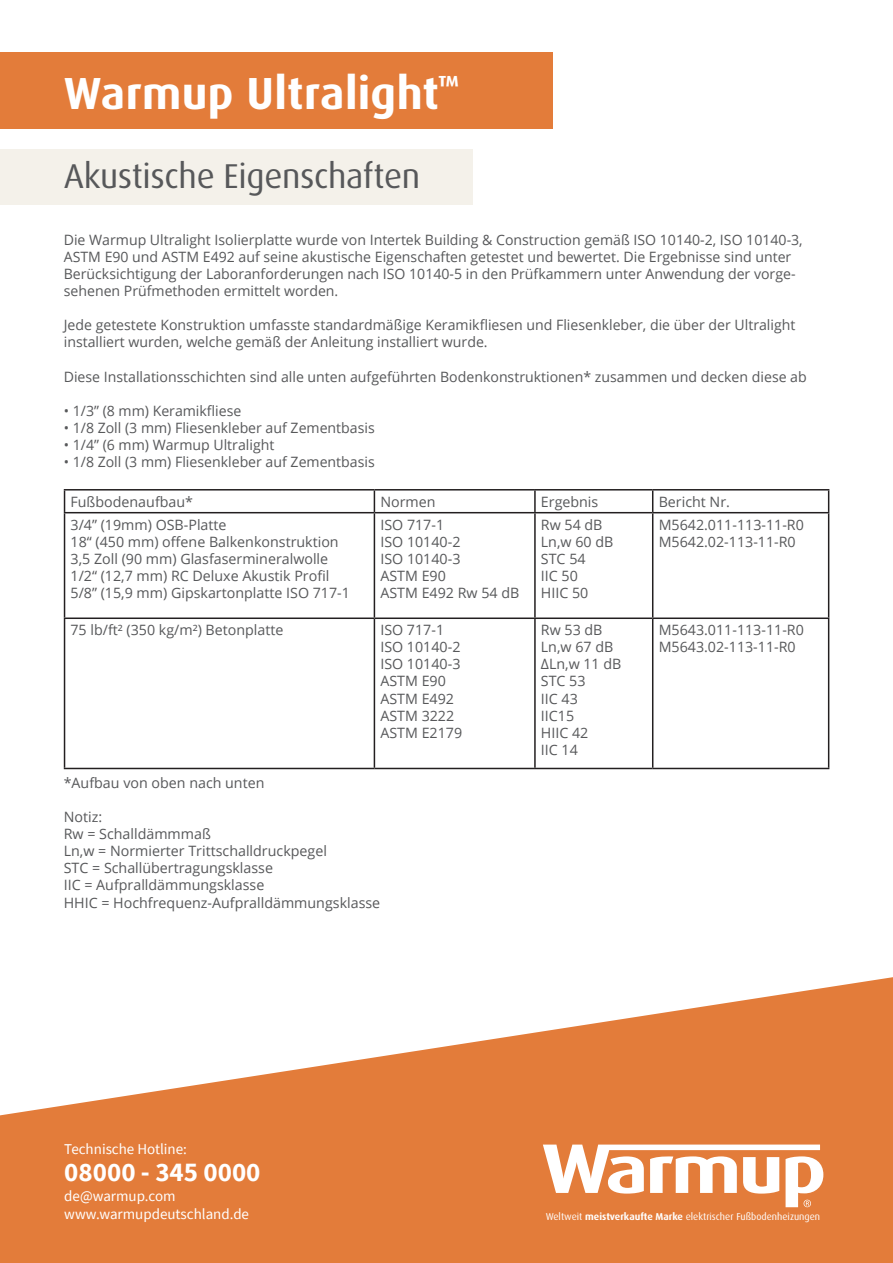
<style>
.page{position:relative;width:893px;height:1263px;background:#fff}
.page>*{position:absolute;margin:0;border:0;box-sizing:border-box;transform-origin:0 0}
.t1{font:700 45px "Dax Pro";letter-spacing:.005em;color:#fff}
.t2{font:34.5px "Dax Pro";letter-spacing:-.01em;color:#57585a}
.t3{font:700 27px "Source Sans Pro";color:#fff}
.t4{font:15px/18px "Source Sans Pro";color:#fff}
.t5{font:14.25px/17.1px "Open Sans";color:#57585a}
.t6{font:10.05px "Dax";color:#fff}
.s1{font-weight:700}
</style>
<div class="page">
<svg style="left:0;top:977px;width:893px;height:286px;fill:#e37c3a"></svg>
<svg style="left:543px;top:1144px;width:280px;height:63px"></svg>
<div style="left:0;top:149px;width:472px;height:56px;background:#f4f1ea"></div>
<div style="left:0;top:53px;width:553px;height:76px;background:#e37c3a"></div>
<hr style="left:64px;top:489px;width:310px;height:1px;background:#231f20">
<svg style="left:64px;top:490px;width:1px;height:22px"></svg>
<hr style="left:374px;top:489px;width:161px;height:1px;background:#231f20">
<svg style="left:374px;top:490px;width:1px;height:22px"></svg>
<hr style="left:535px;top:489px;width:118px;height:1px;background:#231f20">
<hr style="left:534px;top:490px;width:2px;height:22px;background:#231f20">
<hr style="left:653px;top:489px;width:176px;height:1px;background:#231f20">
<svg style="left:652px;top:490px;width:1px;height:22px"></svg>
<svg style="left:828px;top:490px;width:1px;height:22px"></svg>
<hr style="left:64px;top:512px;width:310px;height:1px;background:#231f20">
<hr style="left:374px;top:512px;width:161px;height:1px;background:#231f20">
<hr style="left:535px;top:512px;width:118px;height:1px;background:#231f20">
<hr style="left:653px;top:512px;width:176px;height:1px;background:#231f20">
<hr style="left:64px;top:617px;width:310px;height:2px;background:#231f20">
<hr style="left:374px;top:617px;width:161px;height:2px;background:#231f20">
<hr style="left:535px;top:617px;width:118px;height:2px;background:#231f20">
<hr style="left:653px;top:617px;width:176px;height:2px;background:#231f20">
<hr style="left:64px;top:768px;width:310px;height:1px;background:#231f20">
<hr style="left:374px;top:768px;width:161px;height:1px;background:#231f20">
<hr style="left:535px;top:768px;width:118px;height:1px;background:#231f20">
<hr style="left:653px;top:768px;width:176px;height:1px;background:#231f20">
<hr style="left:64px;top:513px;width:1px;height:104px;background:#231f20">
<hr style="left:374px;top:513px;width:1px;height:104px;background:#231f20">
<hr style="left:534px;top:513px;width:2px;height:104px;background:#231f20">
<hr style="left:652px;top:513px;width:1px;height:104px;background:#231f20">
<hr style="left:828px;top:513px;width:1px;height:104px;background:#231f20">
<hr style="left:64px;top:619px;width:1px;height:149px;background:#231f20">
<hr style="left:374px;top:619px;width:1px;height:149px;background:#231f20">
<hr style="left:534px;top:619px;width:2px;height:149px;background:#231f20">
<hr style="left:652px;top:619px;width:1px;height:149px;background:#231f20">
<hr style="left:828px;top:619px;width:1px;height:149px;background:#231f20">
<h1 class="t1" style="left:64px;top:64px;width:397px">Warmup Ultralight<sup>™</sup></h1>
<h2 class="t2" style="left:64px;top:154px;width:358px">Akustische Eigenschaften</h2>
<p class="t5" style="left:64px;top:231px;width:740px">Die Warmup Ultralight Isolierplatte wurde von Intertek Building &amp; Construction gemäß ISO 10140-2, ISO 10140-3, ASTM E90 und ASTM E492 auf seine akustische Eigenschaften getestet und bewertet. Die Ergebnisse sind unter Berücksichtigung der Laboranforderungen nach ISO 10140-5 in den Prüfkammern unter Anwendung der vorge&shy;sehenen Prüfmethoden ermittelt worden.</p>
<p class="t5" style="left:64px;top:316px;width:733px">Jede getestete Konstruktion umfasste standardmäßige Keramikfliesen und Fliesenkleber, die über der Ultralight installiert wurden, welche gemäß der Anleitung installiert wurde.</p>
<p class="t5" style="left:64px;top:367px;width:744px">Diese Installationsschichten sind alle unten aufgeführten Bodenkonstruktionen* zusammen und decken diese ab</p>
<p class="t5" style="left:64px;top:402px;width:179px">• 1/3” (8 mm) Keramikfliese</p>
<p class="t5" style="left:64px;top:419px;width:312px">• 1/8 Zoll (3 mm) Fliesenkleber auf Zementbasis</p>
<p class="t5" style="left:64px;top:436px;width:212px">• 1/4” (6 mm) Warmup Ultralight</p>
<p class="t5" style="left:64px;top:453px;width:312px">• 1/8 Zoll (3 mm) Fliesenkleber auf Zementbasis</p>
<p class="t5" style="left:71px;top:493px;width:124px">Fußbodenaufbau*</p>
<p class="t5" style="left:380px;top:493px;width:57px">Normen</p>
<p class="t5" style="left:541px;top:493px;width:59px">Ergebnis</p>
<p class="t5" style="left:659px;top:493px;width:73px">Bericht Nr.</p>
<p class="t5" style="left:71px;top:515px;width:281px">3/4” (19mm) OSB-Platte<br>18“ (450 mm) offene Balkenkonstruktion 3,5 Zoll (90 mm) Glasfasermineralwolle 1/2“ (12,7 mm) RC Deluxe Akustik Profil 5/8” (15,9 mm) Gipskartonplatte ISO 717-1</p>
<p class="t5" style="left:380px;top:515px;width:140px">ISO 717-1<br>ISO 10140-2<br>ISO 10140-3<br>ASTM E90<br>ASTM E492 Rw 54 dB</p>
<p class="t5" style="left:541px;top:515px;width:74px">Rw 54 dB<br>Ln,w 60 dB<br>STC 54<br>IIC 50<br>HIIC 50</p>
<p class="t5" style="left:659px;top:515px;width:147px">M5642.011-113-11-R0<br>M5642.02-113-11-R0</p>
<p class="t5" style="left:71px;top:621px;width:215px">75 lb/ft² (350 kg/m²) Betonplatte</p>
<p class="t5" style="left:380px;top:621px;width:83px">ISO 717-1<br>ISO 10140-2<br>ISO 10140-3<br>ASTM E90<br>ASTM E492<br>ASTM 3222<br>ASTM E2179</p>
<p class="t5" style="left:541px;top:621px;width:82px">Rw 53 dB<br>Ln,w 67 dB<br>ΔLn,w 11 dB<br>STC 53<br>IIC 43<br>IIC15<br>HIIC 42<br>IIC 14</p>
<p class="t5" style="left:659px;top:621px;width:147px">M5643.011-113-11-R0<br>M5643.02-113-11-R0</p>
<p class="t5" style="left:64px;top:774px;width:202px">*Aufbau von oben nach unten</p>
<p class="t5" style="left:64px;top:808px;width:318px">Notiz:<br>Rw = Schalldämmmaß<br>Ln,w = Normierter Trittschalldruckpegel<br>STC = Schallübertragungsklasse<br>IIC = Aufpralldämmungsklasse<br>HHIC = Hochfrequenz-Aufpralldämmungsklasse</p>
<p class="t4" style="left:64px;top:1140px;width:124px">Technische Hotline:</p>
<h3 class="t3" style="left:64px;top:1154px;width:198px">08000 - 345 0000</h3>
<p class="t4" style="left:64px;top:1187px;width:186px">de@warmup.com www.warmupdeutschland.de</p>
<p class="t6" style="left:546px;top:1210px;width:276px">Weltweit <span class="s1">meistverkaufte Marke</span> elektrischer Fußbodenheizungen</p>
</div>
